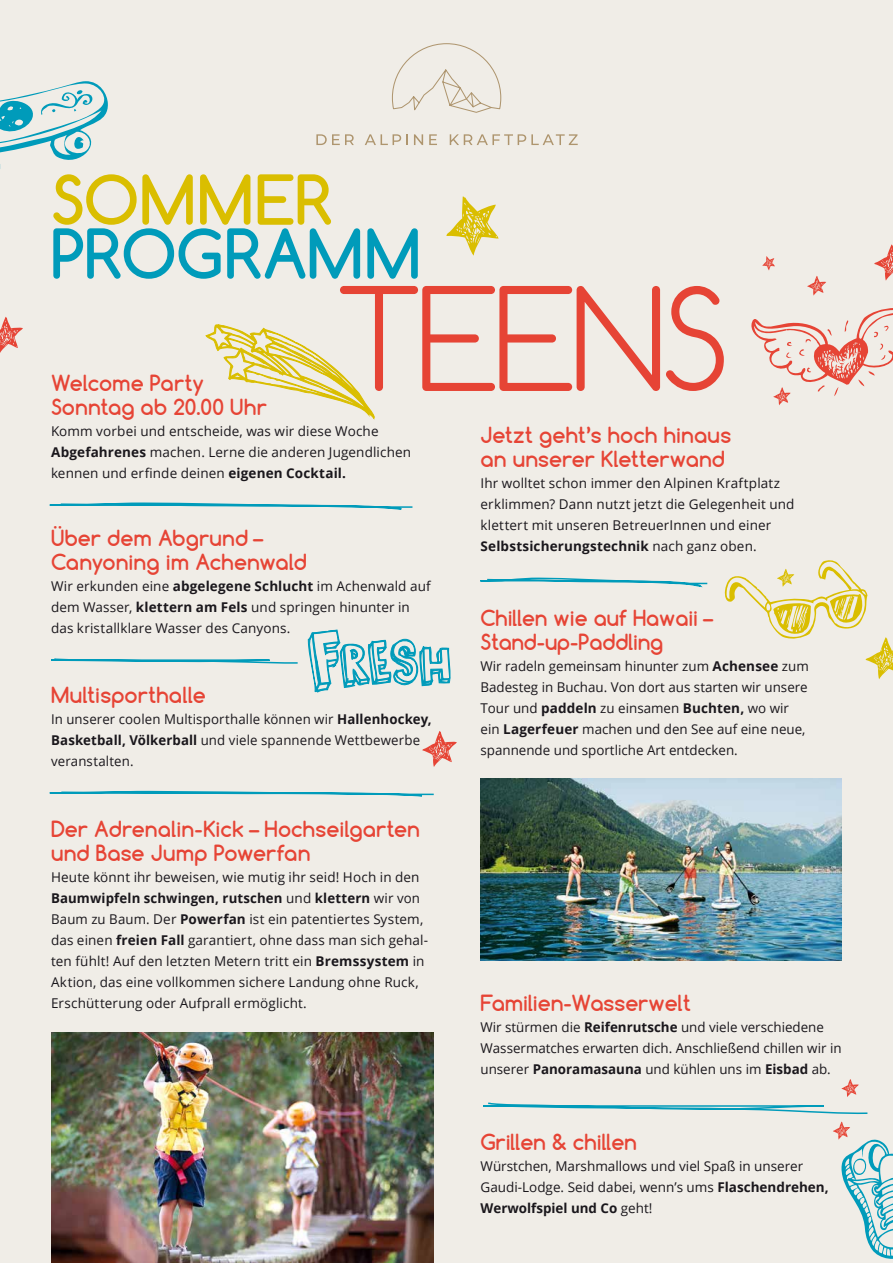
<style>
.page{position:relative;width:893px;height:1263px;background:#f0ede7}
.page>*{position:absolute;margin:0;border:0;box-sizing:border-box;transform-origin:0 0}
.t1{font:300 134.4px "Comfortaa";letter-spacing:-.05em;color:#e64435}
.t2{font:700 64.5px "Comfortaa";letter-spacing:-.005em;color:#009bba}
.t3{font:700 64.5px "Comfortaa";letter-spacing:.01em;color:#dabe00}
.t4{font:700 21px/24px "Comfortaa";color:#e64435}
.t5{font:13.5px/21px "Open Sans";letter-spacing:.01em;color:#1a171c}
.s1{font-weight:700}
</style>
<div class="page">
<img style="left:51px;top:1032px;width:383px;height:231px">
<img style="left:480px;top:779px;width:362px;height:181px">
<svg style="left:316px;top:134px;width:38px;height:11px"></svg>
<svg style="left:365px;top:134px;width:43px;height:11px"></svg>
<svg style="left:414px;top:134px;width:9px;height:11px"></svg>
<svg style="left:429px;top:134px;width:8px;height:11px"></svg>
<svg style="left:450px;top:134px;width:128px;height:11px"></svg>
<svg style="left:391px;top:43px;width:111px;height:70px"></svg>
<svg style="left:446px;top:196px;width:53px;height:60px"></svg>
<svg style="left:422px;top:731px;width:35px;height:36px"></svg>
<svg style="left:724px;top:560px;width:169px;height:119px"></svg>
<svg style="left:0;top:317px;width:23px;height:36px"></svg>
<svg style="left:205px;top:324px;width:170px;height:96px"></svg>
<svg style="left:51px;top:658px;width:247px;height:6px"></svg>
<svg style="left:483px;top:1079px;width:385px;height:36px"></svg>
<svg style="left:480px;top:577px;width:228px;height:10px"></svg>
<svg style="left:49px;top:502px;width:364px;height:8px"></svg>
<svg style="left:49px;top:790px;width:385px;height:7px"></svg>
<svg style="left:308px;top:629px;width:143px;height:64px"></svg>
<svg style="left:833px;top:1121px;width:60px;height:138px"></svg>
<svg style="left:0;top:81px;width:108px;height:88px"></svg>
<svg style="left:751px;top:244px;width:142px;height:161px"></svg>
<h2 class="t3" style="left:51px;top:159px;width:284px">SOMMER</h2>
<h2 class="t2" style="left:51px;top:213px;width:371px">PROGRAMM</h2>
<h1 class="t1" style="left:335px;top:254px;width:397px">TEENS</h1>
<h3 class="t4" style="left:51px;top:370px;width:217px">Welcome Party<br>Sonntag ab 20.00 Uhr</h3>
<p class="t5" style="left:51px;top:420px;width:362px">Komm vorbei und entscheide, was wir diese Woche<br><span class="s1">Abgefahrenes</span> machen. Lerne die anderen Jugendlichen kennen und erfinde deinen <span class="s1">eigenen Cocktail.</span></p>
<h3 class="t4" style="left:480px;top:423px;width:252px">Jetzt geht’s hoch hinaus an unserer Kletterwand</h3>
<p class="t5" style="left:480px;top:472px;width:316px">Ihr wolltet schon immer den Alpinen Kraftplatz erklimmen? Dann nutzt jetzt die Gelegenheit und klettert mit unseren BetreuerInnen und einer <span class="s1">Selbstsicherungstechnik</span> nach ganz oben.</p>
<h3 class="t4" style="left:51px;top:526px;width:257px">Über dem Abgrund –<br>Canyoning im Achenwald</h3>
<p class="t5" style="left:51px;top:575px;width:381px">Wir erkunden eine <span class="s1">abgelegene Schlucht</span> im Achenwald auf dem Wasser, <span class="s1">klettern am Fels</span> und springen hinunter in das kristallklare Wasser des Canyons.</p>
<h3 class="t4" style="left:480px;top:606px;width:233px">Chillen wie auf Hawaii –<br>Stand-up-Paddling</h3>
<p class="t5" style="left:480px;top:655px;width:330px">Wir radeln gemeinsam hinunter zum <span class="s1">Achensee</span> zum Badesteg in Buchau. Von dort aus starten wir unsere Tour und <span class="s1">paddeln</span> zu einsamen <span class="s1">Buchten,</span> wo wir ein <span class="s1">Lagerfeuer</span> machen und den See auf eine neue, spannende und sportliche Art entdecken.</p>
<h3 class="t4" style="left:51px;top:683px;width:156px">Multisporthalle</h3>
<p class="t5" style="left:51px;top:708px;width:382px">In unserer coolen Multisporthalle können wir <span class="s1">Hallenhockey,<br>Basketball, Völkerball</span> und viele spannende Wettbewerbe veranstalten.</p>
<h3 class="t4" style="left:51px;top:817px;width:370px">Der Adrenalin-Kick – Hochseilgarten und Base Jump Powerfan</h3>
<p class="t5" style="left:51px;top:866px;width:379px">Heute könnt ihr beweisen, wie mutig ihr seid! Hoch in den <span class="s1">Baumwipfeln schwingen, rutschen</span> und <span class="s1">klettern</span> wir von Baum zu Baum. Der <span class="s1">Powerfan</span> ist ein patentiertes System, das einen <span class="s1">freien Fall</span> garantiert, ohne dass man sich gehal&shy;ten fühlt! Auf den letzten Metern tritt ein <span class="s1">Bremssystem</span> in Aktion, das eine vollkommen sichere Landung ohne Ruck, Erschütterung oder Aufprall ermöglicht.</p>
<h3 class="t4" style="left:480px;top:991px;width:212px">Familien-Wasserwelt</h3>
<p class="t5" style="left:480px;top:1016px;width:363px">Wir stürmen die <span class="s1">Reifenrutsche</span> und viele verschiedene<br>Wassermatches erwarten dich. Anschließend chillen wir in unserer <span class="s1">Panoramasauna</span> und kühlen uns im <span class="s1">Eisbad</span> ab.</p>
<h3 class="t4" style="left:480px;top:1129px;width:158px">Grillen &amp; chillen</h3>
<p class="t5" style="left:480px;top:1155px;width:350px">Würstchen, Marshmallows und viel Spaß in unserer<br>Gaudi-Lodge. Seid dabei, wenn’s ums <span class="s1">Flaschendrehen,<br>Werwolfspiel und Co</span> geht!</p>
</div>
